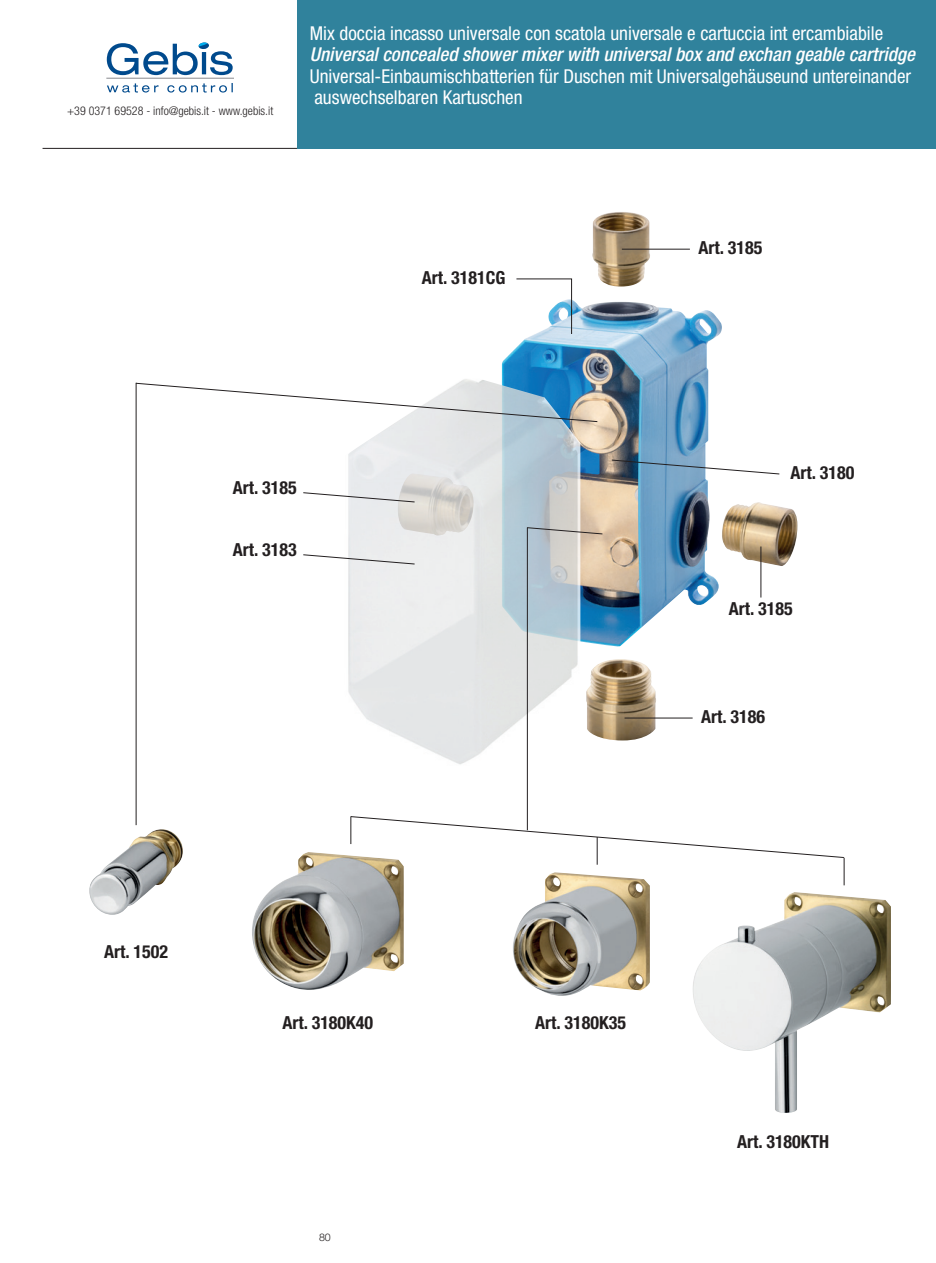
<style>
.page{position:relative;width:936px;height:1263px;background:#fff}
.page>*{position:absolute;margin:0;border:0;box-sizing:border-box;transform-origin:0 0}
.t1{font:condensed 19.2px/21.5px "Helvetica Neue LT";color:#fff}
.t2{font:italic 500 condensed 19.2px "Helvetica Neue LT";color:#fff}
.t3{font:700 condensed 18px "Helvetica Neue LT";color:#231f20}
.t4{font:300 condensed 12px "Helvetica Neue LT";color:#231f20}
.t5{font:300 10.5px "Helvetica Neue LT";color:#231f20}
</style>
<div class="page">
<img style="left:586px;top:659px;width:70px;height:81px">
<img style="left:502px;top:299px;width:219px;height:348px">
<svg style="left:611px;top:460px;width:168px;height:14px"></svg>
<svg style="left:516px;top:278px;width:56px;height:56px"></svg>
<hr style="left:43px;top:148px;width:255px;height:1px;background:#231f20">
<div style="left:298px;top:0;width:637px;height:149px;background:#30829c"></div>
<svg style="left:107px;top:83px;width:126px;height:10px"></svg>
<hr style="left:106px;top:78px;width:128px;height:1px;background:#a8a9ad">
<svg style="left:107px;top:43px;width:126px;height:32px"></svg>
<img style="left:513px;top:885px;width:136px;height:111px">
<img style="left:693px;top:892px;width:197px;height:221px">
<img style="left:89px;top:829px;width:94px;height:86px">
<img style="left:348px;top:375px;width:232px;height:398px">
<svg style="left:350px;top:816px;width:494px;height:69px"></svg>
<svg style="left:303px;top:554px;width:112px;height:10px"></svg>
<svg style="left:303px;top:492px;width:112px;height:10px"></svg>
<hr style="left:136px;top:383px;width:1px;height:442px;background:#231f20">
<svg style="left:135px;top:383px;width:462px;height:39px"></svg>
<img style="left:252px;top:852px;width:151px;height:138px">
<img style="left:722px;top:502px;width:75px;height:64px">
<img style="left:592px;top:212px;width:58px;height:75px">
<hr style="left:760px;top:546px;width:1px;height:51px;background:#231f20">
<hr style="left:624px;top:718px;width:68px;height:1px;background:#231f20">
<hr style="left:621px;top:249px;width:69px;height:1px;background:#231f20">
<hr style="left:527px;top:527px;width:1px;height:303px;background:#231f20">
<svg style="left:526px;top:527px;width:76px;height:7px"></svg>
<p class="t4" style="left:67px;top:104px;width:208px">+39 0371 69528 - info@gebis.it - www.gebis.it</p>
<p class="t1" style="left:310px;top:22px;width:575px">Mix doccia incasso universale con scatola universale e cartuccia int ercambiabile</p>
<p class="t2" style="left:310px;top:43px;width:606px">Universal concealed shower mixer with universal box and exchan geable cartridge</p>
<p class="t1" style="left:310px;top:65px;width:603px">Universal-Einbaumischbatterien für Duschen mit Universalgehäuseund untereinander auswechselbaren Kartuschen</p>
<p class="t3" style="left:422px;top:267px;width:85px">Art. 3181CG</p>
<p class="t3" style="left:698px;top:237px;width:65px">Art. 3185</p>
<p class="t3" style="left:233px;top:476px;width:65px">Art. 3185</p>
<p class="t3" style="left:233px;top:538px;width:65px">Art. 3183</p>
<p class="t3" style="left:790px;top:461px;width:65px">Art. 3180</p>
<p class="t3" style="left:729px;top:597px;width:65px">Art. 3185</p>
<p class="t3" style="left:701px;top:706px;width:65px">Art. 3186</p>
<p class="t3" style="left:104px;top:940px;width:65px">Art. 1502</p>
<p class="t3" style="left:282px;top:1012px;width:92px">Art. 3180K40</p>
<p class="t3" style="left:535px;top:1012px;width:92px">Art. 3180K35</p>
<p class="t5" style="left:319px;top:1230px;width:13px">80</p>
<p class="t3" style="left:737px;top:1131px;width:94px">Art. 3180KTH</p>
</div>
